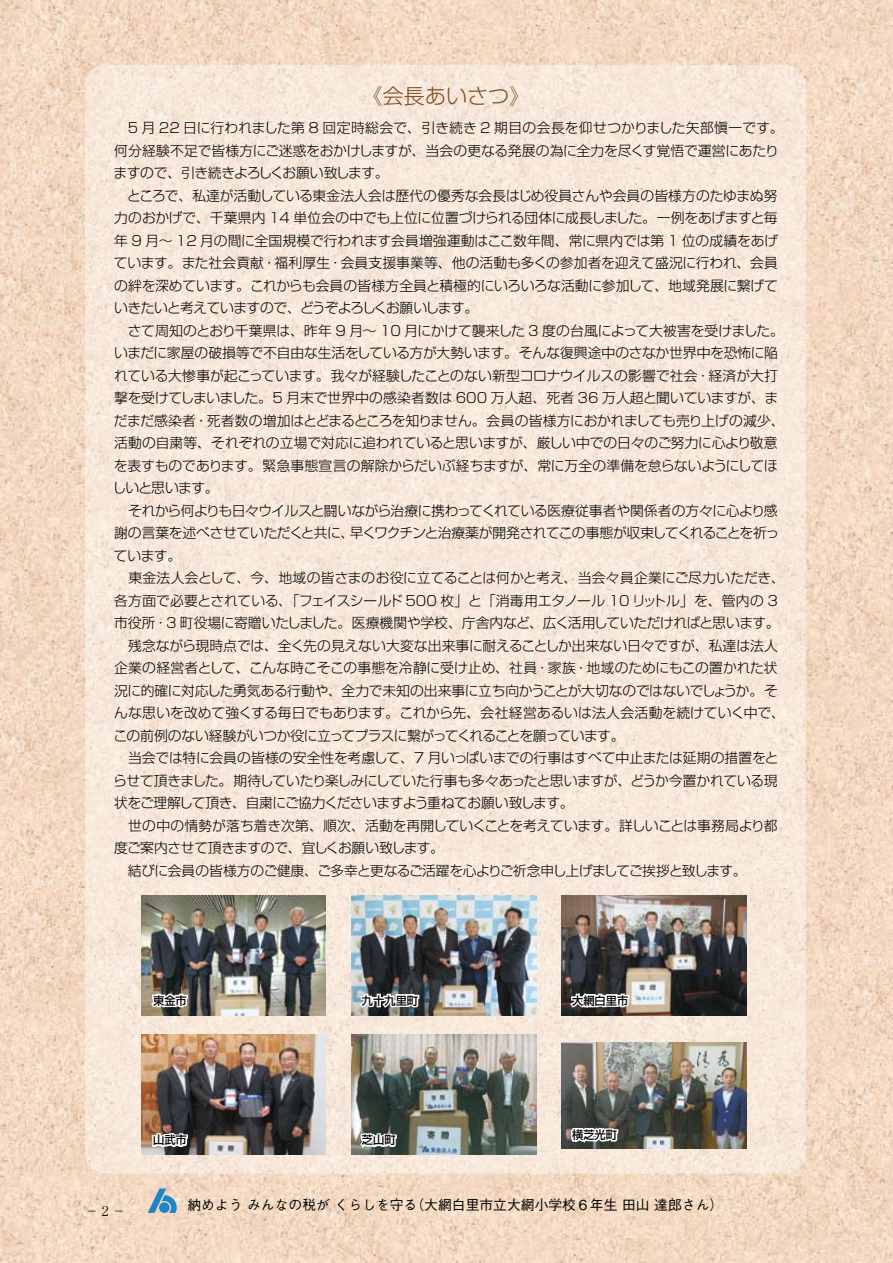
<style>
.page{position:relative;width:893px;height:1263px;background:#fff}
.page>*{position:absolute;margin:0;border:0;box-sizing:border-box;transform-origin:0 0}
.t1{font:300 21px "Shin Go Pr 5";color:#814c1f}
.t2{font:300 13.8px/22.5px "Shin Go Pr 5";letter-spacing:-.015em;color:#000}
.t3{font:500 13.8px "Gothic BBB Pr 5";color:#000}
.t4{font:300 13.5px "Ryumin Pro";color:#000}
.t5{font:500 11.4px "Shin Go Pr 5";color:#000}
</style>
<div class="page">
<img style="left:0;top:0;width:893px;height:1263px">
<div style="left:85px;top:65px;width:721px;height:1109px;background:#f7e8da;border-radius:21px"></div>
<svg style="left:148px;top:1188px;width:29px;height:25px"></svg>
<img style="left:141px;top:895px;width:185px;height:120px">
<img style="left:141px;top:1034px;width:185px;height:120px">
<img style="left:351px;top:895px;width:185px;height:120px">
<img style="left:351px;top:1034px;width:185px;height:120px">
<img style="left:561px;top:895px;width:185px;height:120px">
<img style="left:561px;top:1043px;width:185px;height:105px">
<svg style="left:568px;top:991px;width:63px;height:27px;background:#999592"></svg>
<svg style="left:357px;top:992px;width:64px;height:28px;background:#a8a8a7"></svg>
<svg style="left:148px;top:992px;width:41px;height:17px"></svg>
<svg style="left:568px;top:1115px;width:52px;height:30px;background:#8c8d89"></svg>
<svg style="left:358px;top:1132px;width:40px;height:18px"></svg>
<svg style="left:151px;top:1131px;width:38px;height:18px"></svg>
<h1 class="t1" style="left:362px;top:78px;width:169px">《会長あいさつ》</h1>
<p class="t2" style="left:113px;top:115px;width:674px">　5 月 22 日に行われました第 8 回定時総会で、引き続き 2 期目の会長を仰せつかりました矢部愼一です。何分経験不足で皆様方にご迷惑をおかけしますが、当会の更なる発展の為に全力を尽くす覚悟で運営にあたりますので、引き続きよろしくお願い致します。<br>　ところで、私達が活動している東金法人会は歴代の優秀な会長はじめ役員さんや会員の皆様方のたゆまぬ努力のおかげで、千葉県内 14 単位会の中でも上位に位置づけられる団体に成長しました。一例をあげますと毎年 9 月～ 12 月の間に全国規模で行われます会員増強運動はここ数年間、常に県内では第 1 位の成績をあげています。また社会貢献・福利厚生・会員支援事業等、他の活動も多くの参加者を迎えて盛況に行われ、会員の絆を深めています。これからも会員の皆様方全員と積極的にいろいろな活動に参加して、地域発展に繋げていきたいと考えていますので、どうぞよろしくお願いします。<br>　さて周知のとおり千葉県は、昨年 9 月～ 10 月にかけて襲来した 3 度の台風によって大被害を受けました。いまだに家屋の破損等で不自由な生活をしている方が大勢います。そんな復興途中のさなか世界中を恐怖に陥れている大惨事が起こっています。我々が経験したことのない新型コロナウイルスの影響で社会・経済が大打撃を受けてしまいました。5 月末で世界中の感染者数は 600 万人超、死者 36 万人超と聞いていますが、まだまだ感染者・死者数の増加はとどまるところを知りません。会員の皆様方におかれましても売り上げの減少、活動の自粛等、それぞれの立場で対応に追われていると思いますが、厳しい中での日々のご努力に心より敬意を表すものであります。緊急事態宣言の解除からだいぶ経ちますが、常に万全の準備を怠らないようにしてほしいと思います。<br>　それから何よりも日々ウイルスと闘いながら治療に携わってくれている医療従事者や関係者の方々に心より感謝の言葉を述べさせていただくと共に、早くワクチンと治療薬が開発されてこの事態が収束してくれることを祈っています。<br>　東金法人会として、今、地域の皆さまのお役に立てることは何かと考え、当会々員企業にご尽力いただき、各方面で必要とされている、「フェイスシールド 500 枚」と「消毒用エタノール 10 リットル」を、管内の 3市役所・3 町役場に寄贈いたしました。医療機関や学校、庁舎内など、広く活用していただければと思います。　残念ながら現時点では、全く先の見えない大変な出来事に耐えることしか出来ない日々ですが、私達は法人企業の経営者として、こんな時こそこの事態を冷静に受け止め、社員・家族・地域のためにもこの置かれた状況に的確に対応した勇気ある行動や、全力で未知の出来事に立ち向かうことが大切なのではないでしょうか。そんな思いを改めて強くする毎日でもあります。これから先、会社経営あるいは法人会活動を続けていく中で、この前例のない経験がいつか役に立ってプラスに繋がってくれることを願っています。<br>　当会では特に会員の皆様の安全性を考慮して、7 月いっぱいまでの行事はすべて中止または延期の措置をとらせて頂きました。期待していたり楽しみにしていた行事も多々あったと思いますが、どうか今置かれている現状をご理解して頂き、自粛にご協力くださいますよう重ねてお願い致します。<br>　世の中の情勢が落ち着き次第、順次、活動を再開していくことを考えています。詳しいことは事務局より都度ご案内させて頂きますので、宜しくお願い致します。<br>　結びに会員の皆様方のご健康、ご多幸と更なるご活躍を心よりご祈念申し上げましてご挨拶と致します。</p>
<p class="t5" style="left:153px;top:991px;width:35px">東金市</p>
<p class="t5" style="left:362px;top:991px;width:58px">九十九里町</p>
<p class="t5" style="left:572px;top:991px;width:58px">大網白里市</p>
<p class="t5" style="left:153px;top:1131px;width:35px">山武市</p>
<p class="t5" style="left:362px;top:1131px;width:35px">芝山町</p>
<p class="t5" style="left:572px;top:1125px;width:46px">横芝光町</p>
<p class="t4" style="left:85px;top:1200px;width:42px">−2−</p>
<p class="t3" style="left:187px;top:1194px;width:537px">納めよう みんなの税が くらしを守る（大網白里市立大網小学校６年生 田山 達郎さん）</p>
</div>
